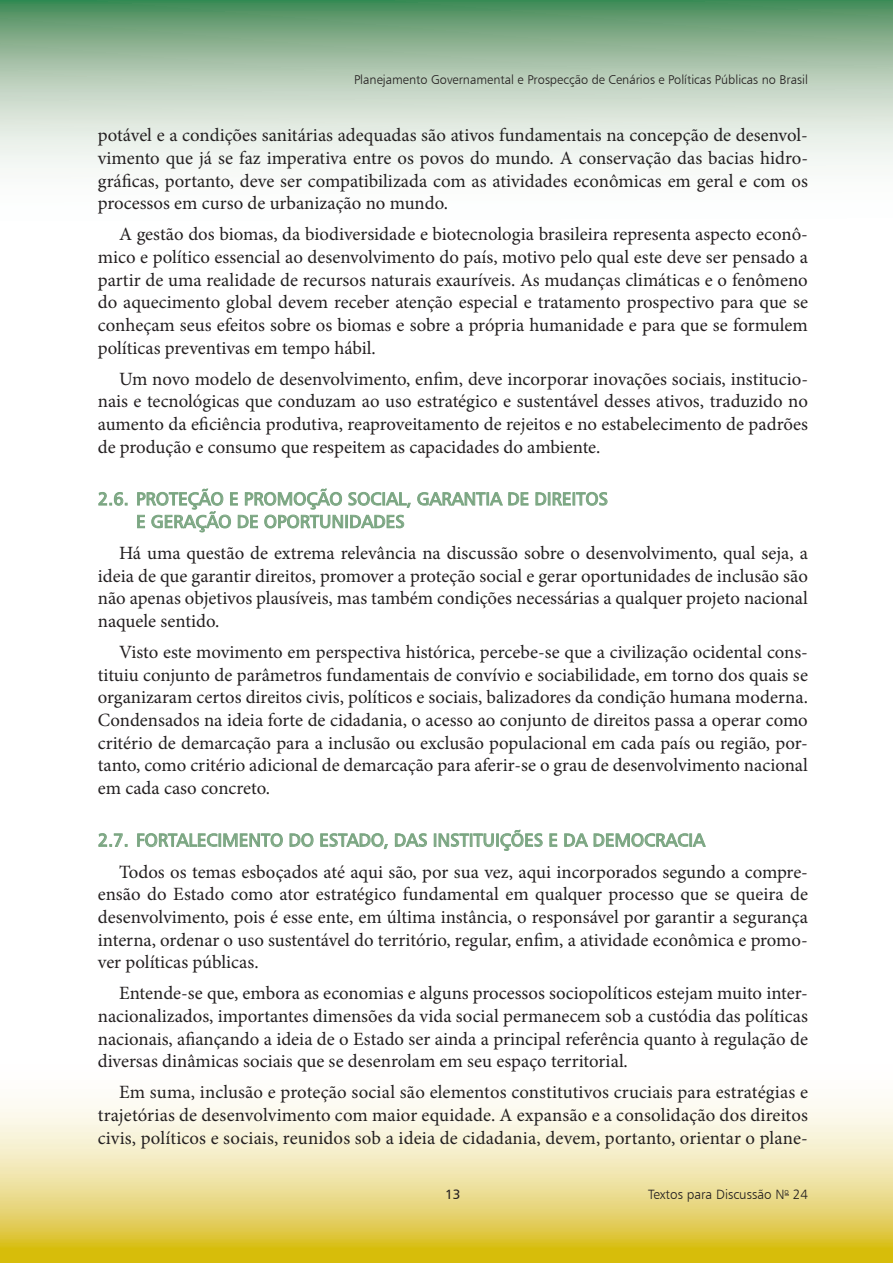
<style>
.page{position:relative;width:893px;height:1263px;background:#fff}
.page>*{position:absolute;margin:0;border:0;box-sizing:border-box;transform-origin:0 0}
.t1{font:18.75px/22.6px "Minion Pro";color:#231f20;text-align:justify}
.t2{font:18px/22.6px "Humanist 777 BT Roman B";color:#7ba682}
.t3{font:13.5px "Humanist 777 BT Light B";color:#231f20}
.t4{font:13.5px "Humanist 777 BT Roman B";color:#231f20}
.t5{font:12.75px "Humanist 777 BT Light B";color:#231f20}
</style>
<div class="page">
<svg style="left:0;top:0;width:893px;height:168px;background:#b2cbb6"></svg>
<svg style="left:0;top:1099px;width:893px;height:164px;background:#ecdf95"></svg>
<svg style="left:99px;top:492px;width:28px;height:14px"></svg>
<svg style="left:417px;top:492px;width:111px;height:14px"></svg>
<svg style="left:536px;top:492px;width:71px;height:14px"></svg>
<svg style="left:137px;top:489px;width:274px;height:43px"></svg>
<svg style="left:99px;top:833px;width:28px;height:14px"></svg>
<svg style="left:137px;top:833px;width:146px;height:15px"></svg>
<svg style="left:290px;top:833px;width:23px;height:14px"></svg>
<svg style="left:320px;top:833px;width:68px;height:16px"></svg>
<svg style="left:395px;top:833px;width:32px;height:14px"></svg>
<svg style="left:434px;top:830px;width:108px;height:21px"></svg>
<svg style="left:550px;top:833px;width:7px;height:14px"></svg>
<svg style="left:564px;top:833px;width:24px;height:14px"></svg>
<svg style="left:594px;top:833px;width:112px;height:14px"></svg>
<p class="t5" style="left:354px;top:72px;width:455px">Planejamento Governamental e Prospecção de Cenários e Políticas Públicas no Brasil</p>
<p class="t1" style="left:98px;top:124px;width:712px">potável e a condições sanitárias adequadas são ativos fundamentais na concepção de desenvol&shy;vimento que já se faz imperativa entre os povos do mundo. A conservação das bacias hidro&shy;gráficas, portanto, deve ser compatibilizada com as atividades econômicas em geral e com os processos em curso de urbanização no mundo.</p>
<p class="t1" style="left:98px;top:223px;width:712px;text-indent:21px">A gestão dos biomas, da biodiversidade e biotecnologia brasileira representa aspecto econô&shy;mico e político essencial ao desenvolvimento do país, motivo pelo qual este deve ser pensado a partir de uma realidade de recursos naturais exauríveis. As mudanças climáticas e o fenômeno do aquecimento global devem receber atenção especial e tratamento prospectivo para que se conheçam seus efeitos sobre os biomas e sobre a própria humanidade e para que se formulem políticas preventivas em tempo hábil.</p>
<p class="t1" style="left:98px;top:367px;width:712px;text-indent:21px">Um novo modelo de desenvolvimento, enfim, deve incorporar inovações sociais, institucio&shy;nais e tecnológicas que conduzam ao uso estratégico e sustentável desses ativos, traduzido no aumento da eficiência produtiva, reaproveitamento de rejeitos e no estabelecimento de padrões de produção e consumo que respeitem as capacidades do ambiente.</p>
<p class="t2" style="left:136px;top:487px;width:473px;text-indent:-38px">2.6. PROTEÇÃO E PROMOÇÃO SOCIAL, GARANTIA DE DIREITOS<br>E GERAÇÃO DE OPORTUNIDADES</p>
<p class="t1" style="left:98px;top:542px;width:712px;text-indent:21px">Há uma questão de extrema relevância na discussão sobre o desenvolvimento, qual seja, a ideia de que garantir direitos, promover a proteção social e gerar oportunidades de inclusão são não apenas objetivos plausíveis, mas também condições necessárias a qualquer projeto nacional naquele sentido.</p>
<p class="t1" style="left:98px;top:641px;width:712px;text-indent:21px">Visto este movimento em perspectiva histórica, percebe-se que a civilização ocidental cons&shy;tituiu conjunto de parâmetros fundamentais de convívio e sociabilidade, em torno dos quais se organizaram certos direitos civis, políticos e sociais, balizadores da condição humana moderna.<br>Condensados na ideia forte de cidadania, o acesso ao conjunto de direitos passa a operar como critério de demarcação para a inclusão ou exclusão populacional em cada país ou região, por&shy;tanto, como critério adicional de demarcação para aferir-se o grau de desenvolvimento nacional em cada caso concreto.</p>
<p class="t2" style="left:98px;top:828px;width:609px">2.7. FORTALECIMENTO DO ESTADO, DAS INSTITUIÇÕES E DA DEMOCRACIA</p>
<p class="t1" style="left:98px;top:860px;width:712px;text-indent:21px">Todos os temas esboçados até aqui são, por sua vez, aqui incorporados segundo a compre&shy;ensão do Estado como ator estratégico fundamental em qualquer processo que se queira de desenvolvimento, pois é esse ente, em última instância, o responsável por garantir a segurança interna, ordenar o uso sustentável do território, regular, enfim, a atividade econômica e promo&shy;ver políticas públicas.</p>
<p class="t1" style="left:98px;top:982px;width:712px;text-indent:21px">Entende-se que, embora as economias e alguns processos sociopolíticos estejam muito inter&shy;nacionalizados, importantes dimensões da vida social permanecem sob a custódia das políticas nacionais, afiançando a ideia de o Estado ser ainda a principal referência quanto à regulação de diversas dinâmicas sociais que se desenrolam em seu espaço territorial.</p>
<p class="t1" style="left:98px;top:1081px;width:712px;text-indent:21px">Em suma, inclusão e proteção social são elementos constitutivos cruciais para estratégias e trajetórias de desenvolvimento com maior equidade. A expansão e a consolidação dos direitos civis, políticos e sociais, reunidos sob a ideia de cidadania, devem, portanto, orientar o plane-</p>
<p class="t4" style="left:445px;top:1185px;width:17px">13</p>
<p class="t3" style="left:648px;top:1185px;width:161px">Textos para Discussão N<sup>o</sup> 24</p>
</div>
